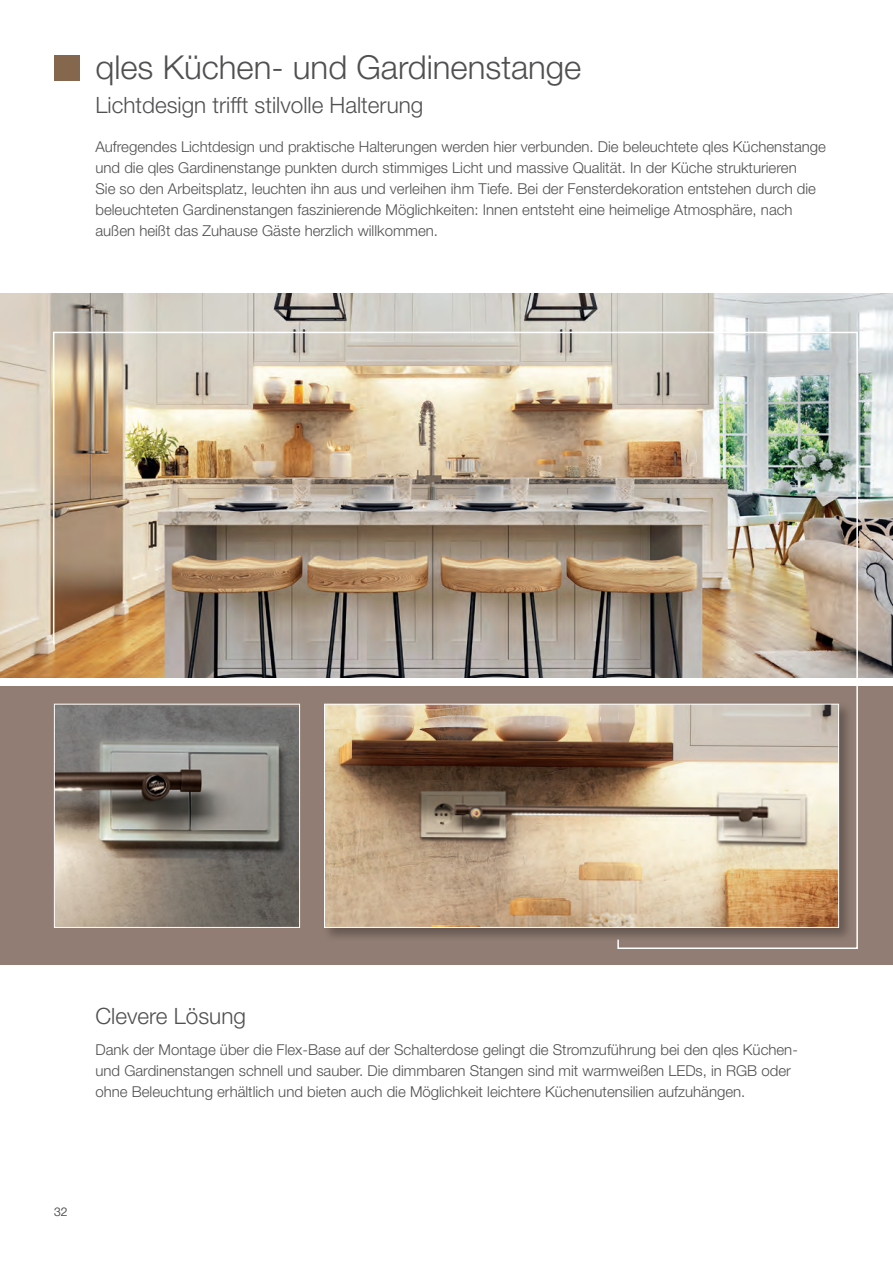
<style>
.page{position:relative;width:893px;height:1263px;background:#fff}
.page>*{position:absolute;margin:0;border:0;box-sizing:border-box;transform-origin:0 0}
.t1{font:300 33px "Helvetica Neue LT Pro";color:#505052}
.t2{font:300 22.5px "Helvetica Neue LT Pro";color:#505052}
.t3{font:300 15px/21px "Helvetica Neue LT Pro";color:#505052}
.t4{font:300 12px "Helvetica Neue LT Pro";color:#535355}
</style>
<div class="page">
<div style="left:0;top:686px;width:893px;height:279px;background:#917d73"></div>
<div style="left:54px;top:55px;width:26px;height:26px;background:#85674e"></div>
<img style="left:0;top:293px;width:893px;height:384px">
<img style="left:52px;top:331px;width:807px;height:618px">
<div style="left:322px;top:701px;width:531px;height:241px;background:#231f20;opacity:.4"></div>
<img style="left:326px;top:706px;width:511px;height:220px">
<div style="left:324px;top:704px;width:515px;height:224px;border:1px solid #fff"></div>
<h1 class="t1" style="left:95px;top:47px;width:487px">qles Küchen- und Gardinenstange</h1>
<h2 class="t2" style="left:95px;top:92px;width:329px">Lichtdesign trifft stilvolle Halterung</h2>
<p class="t3" style="left:95px;top:136px;width:732px">Aufregendes Lichtdesign und praktische Halterungen werden hier verbunden. Die beleuchtete qles Küchenstange und die qles Gardinenstange punkten durch stimmiges Licht und massive Qualität. In der Küche strukturieren<br>Sie so den Arbeitsplatz, leuchten ihn aus und verleihen ihm Tiefe. Bei der Fensterdekoration entstehen durch die beleuchteten Gardinenstangen faszinierende Möglichkeiten: Innen entsteht eine heimelige Atmosphäre, nach außen heißt das Zuhause Gäste herzlich willkommen.</p>
<h2 class="t2" style="left:95px;top:1002px;width:152px">Clevere Lösung</h2>
<p class="t3" style="left:95px;top:1039px;width:704px">Dank der Montage über die Flex-Base auf der Schalterdose gelingt die Stromzuführung bei den qles Küchen&shy;und Gardinenstangen schnell und sauber. Die dimmbaren Stangen sind mit warmweißen LEDs, in RGB oder ohne Beleuchtung erhältlich und bieten auch die Möglichkeit leichtere Küchenutensilien aufzuhängen.</p>
<p class="t4" style="left:54px;top:1205px;width:15px">32</p>
</div>
